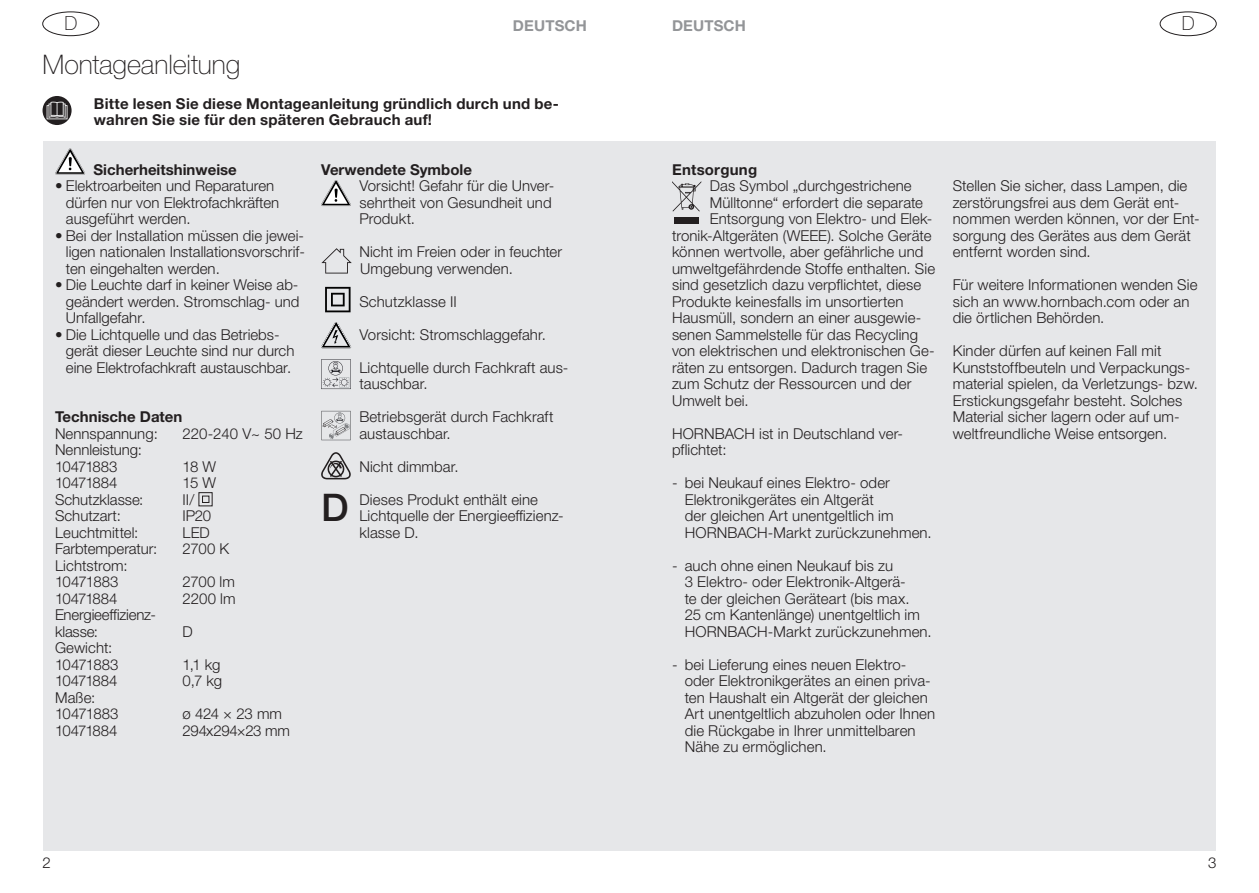
<style>
.page{position:relative;width:1259px;height:893px;background:#fff}
.page>*{position:absolute;margin:0;border:0;box-sizing:border-box;transform-origin:0 0}
.t1{font:500 38.1px "Helvetica Neue LTW1 G";color:#231f20}
.t2{font:100 27px "Helvetica Neue LTW1 G";letter-spacing:-.005em;color:#231f20}
.t3{font:100 19.5px "Helvetica Neue LTW1 G";color:#231f20}
.t4{font:300 15px/16.5px "Helvetica Neue LTW1 G";letter-spacing:.005em;color:#231f20}
.t5{font:700 15px/16.5px "Helvetica Neue LTW1 G";letter-spacing:.015em;color:#231f20}
.t6{font:300 15px "Helvetica Neue LTW1 G";letter-spacing:-.065em;color:#231f20}
.t7{font:300 15px/16.5px "Helvetica Neue LTW1 G";letter-spacing:-.015em;color:#231f20}
.t8{font:700 15px "Helvetica Neue LTW1 G";letter-spacing:.01em;color:#939598}
.t9{font:300 15px "Helvetica Neue LTW1 G";letter-spacing:-.02em;color:#231f20}
.s1{font-weight:300}
.s2{font-weight:700}
</style>
<div class="page">
<div style="left:43px;top:12px;width:56px;height:24px;border:1px solid #231f20;border-radius:50%"></div>
<div style="left:43px;top:142px;width:586px;height:709px;background:#e6e7e9"></div>
<svg style="left:43px;top:96px;width:29px;height:29px"></svg>
<svg style="left:47px;top:102px;width:20px;height:17px"></svg>
<svg style="left:55px;top:149px;width:30px;height:26px"></svg>
<div style="left:198px;top:492px;width:14px;height:14px;border:1px solid #231f20"></div>
<div style="left:202px;top:496px;width:7px;height:7px;border:1px solid #231f20"></div>
<svg style="left:321px;top:180px;width:30px;height:26px"></svg>
<svg style="left:321px;top:322px;width:30px;height:26px"></svg>
<svg style="left:321px;top:359px;width:30px;height:30px"></svg>
<svg style="left:321px;top:411px;width:30px;height:29px"></svg>
<svg style="left:321px;top:452px;width:30px;height:27px"></svg>
<svg style="left:321px;top:248px;width:31px;height:26px"></svg>
<svg style="left:325px;top:287px;width:25px;height:25px"></svg>
<div style="left:1160px;top:12px;width:56px;height:24px;border:1px solid #231f20;border-radius:50%"></div>
<div style="left:629px;top:142px;width:587px;height:709px;background:#e6e7e9"></div>
<svg style="left:672px;top:181px;width:29px;height:31px"></svg>
<div style="left:674px;top:218px;width:25px;height:6px;background:#231f20"></div>
<p class="t3" style="left:64px;top:12px;width:15px">D</p>
<p class="t8" style="left:513px;top:16px;width:75px">DEUTSCH</p>
<p class="t2" style="left:43px;top:49px;width:199px">Montageanleitung</p>
<p class="t5" style="left:94px;top:95px;width:466px">Bitte lesen Sie diese Montageanleitung gründlich durch und be&shy;wahren Sie sie für den späteren Gebrauch auf!</p>
<p class="t5" style="left:94px;top:161px;width:145px">Sicherheitshinweise</p>
<p class="t4" style="left:66px;top:177px;width:215px;text-indent:-11px">• Elektroarbeiten und Reparaturen dürfen nur von Elektrofachkräften ausgeführt werden.</p>
<p class="t4" style="left:66px;top:227px;width:240px;text-align:justify;text-indent:-11px">• Bei der Installation müssen die jewei&shy;ligen nationalen Installationsvorschrif&shy;ten eingehalten werden.</p>
<p class="t4" style="left:66px;top:276px;width:235px;text-align:justify;text-indent:-11px">• Die Leuchte darf in keiner Weise ab&shy;geändert werden. Stromschlag- und Unfallgefahr.</p>
<p class="t4" style="left:66px;top:326px;width:230px;text-indent:-11px">• Die Lichtquelle und das Betriebs&shy;gerät dieser Leuchte sind nur durch eine Elektrofachkraft austauschbar.</p>
<p class="t5" style="left:55px;top:408px;width:129px">Technische Daten<br><span class="s1">Nennspannung:</span></p>
<p class="t4" style="left:359px;top:161px;width:196px;text-indent:-38px"><span class="s2">Verwendete Symbole<br></span>Vorsicht! Gefahr für die Unver&shy;sehrtheit von Gesundheit und<br>Produkt.</p>
<p class="t4" style="left:359px;top:243px;width:204px">Nicht im Freien oder in feuchter<br>Umgebung verwenden.</p>
<p class="t4" style="left:359px;top:293px;width:99px">Schutzklasse II</p>
<p class="t4" style="left:360px;top:326px;width:188px">Vorsicht: Stromschlaggefahr.</p>
<p class="t4" style="left:359px;top:359px;width:211px">Lichtquelle durch Fachkraft aus&shy;tauschbar.</p>
<p class="t4" style="left:359px;top:408px;width:195px">Betriebsgerät durch Fachkraft austauschbar.</p>
<p class="t4" style="left:359px;top:458px;width:101px">Nicht dimmbar.</p>
<p class="t1" style="left:321px;top:485px;width:29px">D</p>
<p class="t4" style="left:359px;top:491px;width:206px">Dieses Produkt enthält eine<br>Lichtquelle der Energieeffizienz&shy;klasse D.</p>
<p class="t4" style="left:183px;top:425px;width:122px">220-240 V~ 50 Hz</p>
<p class="t4" style="left:55px;top:441px;width:88px">Nennleistung:<br>10471883</p>
<p class="t4" style="left:183px;top:458px;width:35px">18 W</p>
<p class="t6" style="left:55px;top:474px;width:64px">10471884</p>
<p class="t4" style="left:183px;top:474px;width:35px">15 W</p>
<p class="t4" style="left:55px;top:491px;width:90px">Schutzklasse:</p>
<p class="t4" style="left:183px;top:491px;width:13px">II/</p>
<p class="t4" style="left:55px;top:507px;width:67px">Schutzart:</p>
<p class="t4" style="left:183px;top:507px;width:30px">IP20</p>
<p class="t4" style="left:55px;top:524px;width:85px">Leuchtmittel:</p>
<p class="t4" style="left:183px;top:524px;width:29px">LED</p>
<p class="t4" style="left:55px;top:540px;width:104px">Farbtemperatur:</p>
<p class="t4" style="left:183px;top:540px;width:48px">2700 K</p>
<p class="t4" style="left:55px;top:557px;width:74px">Lichtstrom:<br>10471883</p>
<p class="t4" style="left:183px;top:573px;width:54px">2700 lm</p>
<p class="t6" style="left:55px;top:589px;width:64px">10471884</p>
<p class="t4" style="left:183px;top:590px;width:54px">2200 lm</p>
<p class="t7" style="left:55px;top:606px;width:102px">Energieeffizienz&shy;klasse:</p>
<p class="t4" style="left:183px;top:623px;width:12px">D</p>
<p class="t4" style="left:55px;top:639px;width:65px">Gewicht:<br>10471883<br>10471884</p>
<p class="t4" style="left:55px;top:689px;width:65px">Maße:<br>10471883</p>
<p class="t4" style="left:183px;top:656px;width:41px">1,1 kg<br>0,7 kg</p>
<p class="t4" style="left:183px;top:705px;width:101px">ø 424 × 23 mm</p>
<p class="t6" style="left:55px;top:721px;width:64px">10471884</p>
<p class="t9" style="left:183px;top:721px;width:109px">294x294×23 mm</p>
<p class="t4" style="left:43px;top:854px;width:10px">2</p>
<p class="t8" style="left:672px;top:16px;width:75px">DEUTSCH</p>
<p class="t3" style="left:1181px;top:12px;width:15px">D</p>
<p class="t5" style="left:672px;top:161px;width:87px">Entsorgung</p>
<p class="t4" style="left:710px;top:177px;width:203px">Das Symbol „durchgestrichene</p>
<p class="t4" style="left:710px;top:194px;width:215px">Mülltonne“ erfordert die separate</p>
<p class="t4" style="left:710px;top:210px;width:224px">Entsorgung von Elektro- und Elek-</p>
<p class="t4" style="left:672px;top:227px;width:261px">tronik-Altgeräten (WEEE). Solche Geräte</p>
<p class="t4" style="left:672px;top:243px;width:253px">können wertvolle, aber gefährliche und</p>
<p class="t4" style="left:672px;top:260px;width:265px">umweltgefährdende Stoffe enthalten. Sie</p>
<p class="t4" style="left:672px;top:276px;width:251px">sind gesetzlich dazu verpflichtet, diese</p>
<p class="t4" style="left:672px;top:293px;width:233px">Produkte keinesfalls im unsortierten</p>
<p class="t4" style="left:672px;top:309px;width:251px">Hausmüll, sondern an einer ausgewie-</p>
<p class="t4" style="left:672px;top:326px;width:247px">senen Sammelstelle für das Recycling</p>
<p class="t4" style="left:672px;top:342px;width:264px">von elektrischen und elektronischen Ge-</p>
<p class="t4" style="left:672px;top:359px;width:257px">räten zu entsorgen. Dadurch tragen Sie</p>
<p class="t4" style="left:672px;top:375px;width:241px">zum Schutz der Ressourcen und der</p>
<p class="t4" style="left:672px;top:392px;width:78px">Umwelt bei.</p>
<p class="t4" style="left:672px;top:425px;width:233px">HORNBACH ist in Deutschland ver&shy;pflichtet:</p>
<p class="t4" style="left:685px;top:474px;width:248px;text-indent:-13px">- bei Neukauf eines Elektro- oder Elektronikgerätes ein Altgerät<br>der gleichen Art unentgeltlich im HORNBACH-Markt zurückzunehmen.</p>
<p class="t4" style="left:685px;top:557px;width:248px;text-indent:-13px">- auch ohne einen Neukauf bis zu<br>3 Elektro- oder Elektronik-Altgerä-<br>te der gleichen Geräteart (bis max.<br>25 cm Kantenlänge) unentgeltlich im HORNBACH-Markt zurückzunehmen.</p>
<p class="t4" style="left:685px;top:656px;width:252px;text-indent:-13px">- bei Lieferung eines neuen Elektro&shy;oder Elektronikgerätes an einen priva&shy;ten Haushalt ein Altgerät der gleichen Art unentgeltlich abzuholen oder Ihnen die Rückgabe in Ihrer unmittelbaren Nähe zu ermöglichen.</p>
<p class="t4" style="left:952px;top:177px;width:248px">Stellen Sie sicher, dass Lampen, die zerstörungsfrei aus dem Gerät ent&shy;nommen werden können, vor der Ent&shy;sorgung des Gerätes aus dem Gerät entfernt worden sind.</p>
<p class="t4" style="left:952px;top:276px;width:246px">Für weitere Informationen wenden Sie sich an www.hornbach.com oder an die örtlichen Behörden.</p>
<p class="t4" style="left:952px;top:342px;width:247px">Kinder dürfen auf keinen Fall mit Kunststoffbeuteln und Verpackungs&shy;material spielen, da Verletzungs- bzw.<br>Erstickungsgefahr besteht. Solches Material sicher lagern oder auf um&shy;weltfreundliche Weise entsorgen.</p>
<p class="t4" style="left:1208px;top:854px;width:10px">3</p>
</div>
